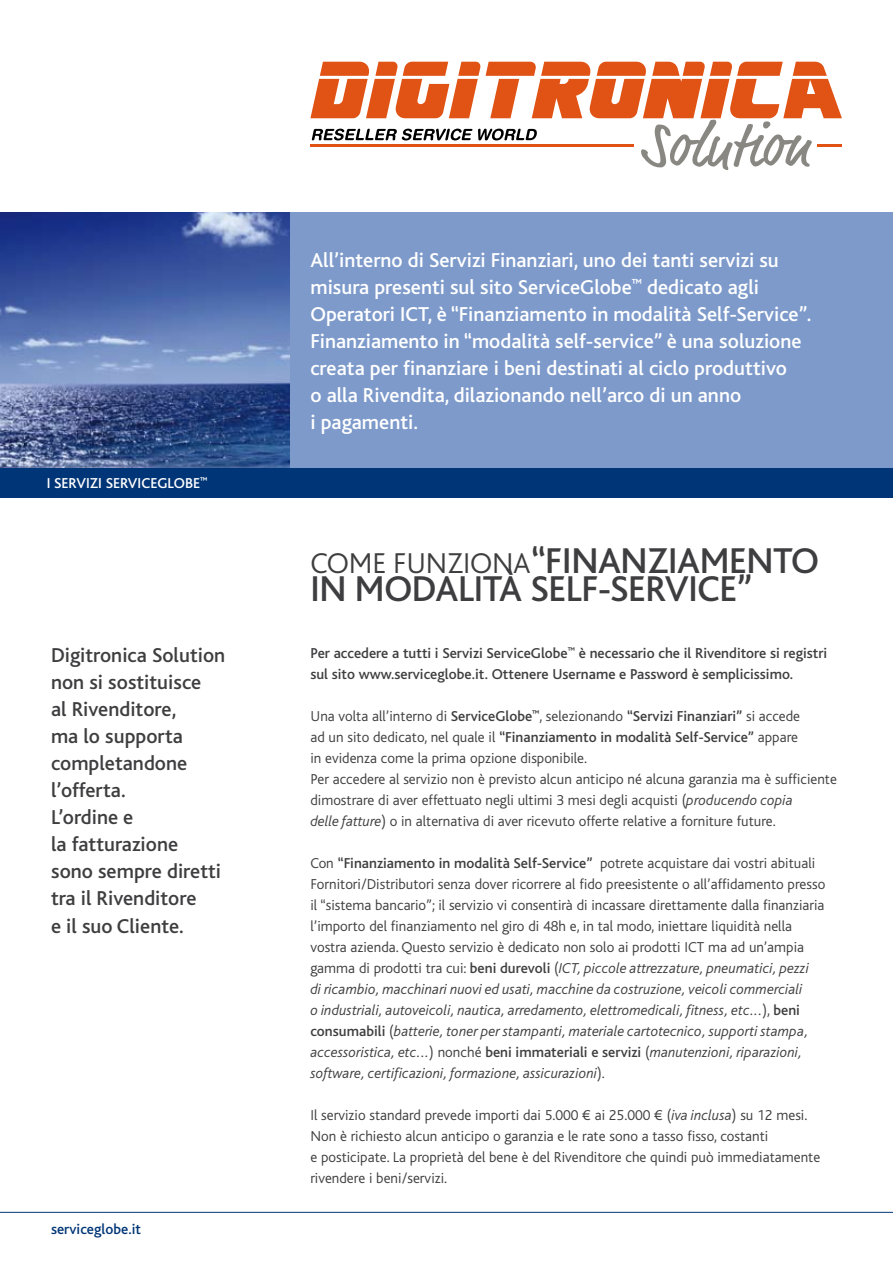
<style>
.page{position:relative;width:893px;height:1263px;background:#fff}
.page>*{position:absolute;margin:0;border:0;box-sizing:border-box;transform-origin:0 0}
.t1{font:500 37.5px/28.5px "Bliss";letter-spacing:-.01em;color:#3e3e40}
.t2{font:500 21px/27px "Bliss";color:#fff}
.t3{font:500 21px/27px "Bliss";color:#3e3e40}
.t4{font:300 15px/21px "Bliss";color:#3e3e40}
.t5{font:500 15px/21px "Bliss";color:#3e3e40}
.t6{font:500 15px "Bliss";color:#fff}
.t7{font:500 15px "Bliss";color:#003677}
.s1{font-weight:300;font-size:30px}
.s2{font-weight:500}
.s3{font-style:italic}
</style>
<div class="page">
<div style="left:289px;top:213px;width:604px;height:255px;background:#7d9acb"></div>
<img style="left:0;top:213px;width:289px;height:255px">
<div style="left:0;top:468px;width:893px;height:29px;background:#003677"></div>
<hr style="left:0;top:1212px;width:893px;height:1px;background:#003677">
<svg style="left:310px;top:62px;width:532px;height:108px"></svg>
<p class="t6" style="left:47px;top:476px;width:162px">I Servizi ServiceGlobe<sup>™</sup></p>
<h2 class="t3" style="left:51px;top:642px;width:176px">Digitronica Solution non si sostituisce<br>al Rivenditore,<br>ma lo supporta completandone l’offerta.<br>L’ordine e<br>la fatturazione sono sempre diretti tra il Rivenditore<br>e il suo Cliente.</h2>
<p class="t7" style="left:51px;top:1221px;width:91px">serviceglobe.it</p>
<p class="t2" style="left:310px;top:247px;width:502px">All’interno di Servizi Finanziari, uno dei tanti servizi su misura presenti sul sito ServiceGlobe<sup>™</sup> dedicato agli Operatori ICT, è “Finanziamento in modalità Self-Service”.<br>Finanziamento in “modalità self-service” è una soluzione creata per finanziare i beni destinati al ciclo produttivo<br>o alla Rivendita, dilazionando nell’arco di un anno<br>i pagamenti.</p>
<h1 class="t1" style="left:310px;top:547px;width:502px"><span class="s1">Come funziona</span>“Finanziamento in modalità Self-Service”</h1>
<p class="t5" style="left:310px;top:643px;width:518px">Per accedere a tutti i Servizi ServiceGlobe<sup>™</sup> è necessario che il Rivenditore si registri sul sito www.serviceglobe.it. Ottenere Username e Password è semplicissimo.</p>
<p class="t4" style="left:310px;top:706px;width:528px">Una volta all’interno di <span class="s2">ServiceGlobe</span><sup>™</sup>, selezionando <span class="s2">“Servizi Finanziari”</span> si accede<br>ad un sito dedicato, nel quale il <span class="s2">“Finanziamento in modalità Self-Service”</span> appare<br>in evidenza come la prima opzione disponibile.<br>Per accedere al servizio non è previsto alcun anticipo né alcuna garanzia ma è sufficiente dimostrare di aver effettuato negli ultimi 3 mesi degli acquisti (<span class="s3">producendo copia<br>delle fatture</span>) o in alternativa di aver ricevuto offerte relative a forniture future.</p>
<p class="t4" style="left:310px;top:853px;width:516px">Con <span class="s2">“Finanziamento in modalità Self-Service”</span> potrete acquistare dai vostri abituali Fornitori/Distributori senza dover ricorrere al fido preesistente o all’affidamento presso il “sistema bancario”; il servizio vi consentirà di incassare direttamente dalla finanziaria l’importo del finanziamento nel giro di 48h e, in tal modo, iniettare liquidità nella vostra azienda. Questo servizio è dedicato non solo ai prodotti ICT ma ad un’ampia gamma di prodotti tra cui: <span class="s2">beni durevoli</span> (<span class="s3">ICT, piccole attrezzature, pneumatici, pezzi<br>di ricambio, macchinari nuovi ed usati, macchine da costruzione, veicoli commerciali<br>o industriali, autoveicoli, nautica, arredamento, elettromedicali, fitness, etc...</span>), <span class="s2">beni consumabili</span> (<span class="s3">batterie, toner per stampanti, materiale cartotecnico, supporti stampa, accessoristica, etc...</span>) nonché <span class="s2">beni immateriali e servizi</span> (<span class="s3">manutenzioni, riparazioni, software, certificazioni, formazione, assicurazioni</span>).</p>
<p class="t4" style="left:310px;top:1105px;width:511px">Il servizio standard prevede importi dai 5.000 € ai 25.000 € (<span class="s3">iva inclusa</span>) su 12 mesi.<br>Non è richiesto alcun anticipo o garanzia e le rate sono a tasso fisso, costanti<br>e posticipate. La proprietà del bene è del Rivenditore che quindi può immediatamente rivendere i beni/servizi.</p>
</div>
